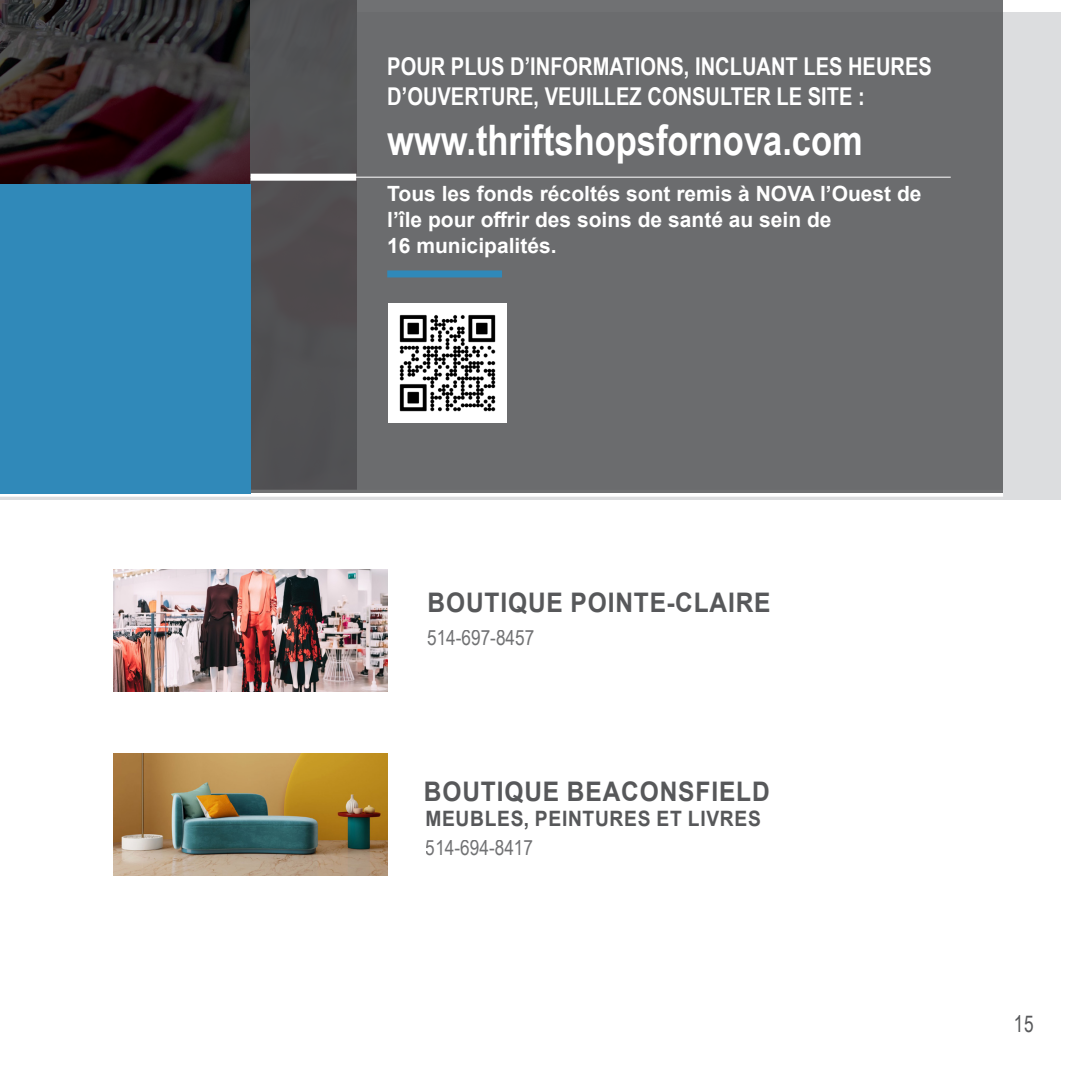
<style>
.page{position:relative;width:1072px;height:1072px;background:#fff}
.page>*{position:absolute;margin:0;border:0;box-sizing:border-box;transform-origin:0 0}
.Shot_title_descripti{font:700 42px "Arial Narrow";color:#fff}
.SUBLINE{font:700 26.95px "Arial";letter-spacing:.035em;color:#57585a;scale:.91 1}
.Simply_Headline{font:700 24.5px/29.4px "Arial Narrow";color:#fff}
.CC{font:23.1px "Arial Narrow";color:#57585a;scale:.91 1}
.SUBLINE-2{font:700 21.18px "Arial";letter-spacing:.035em;color:#57585a;scale:.91 1}
.Simply_Headline-2{font:700 21px/26.2px "Arial";color:#fff}
.t1{font:21px "Arial Narrow";color:#57585a}
</style>
<div class="page">
<div style="left:0;top:12px;width:1060px;height:488px;background:#dcdddf"></div>
<img style="left:113px;top:754px;width:274px;height:122px">
<img style="left:113px;top:569px;width:274px;height:122px">
<img style="left:0;top:0;width:251px;height:185px">
<div style="left:0;top:489px;width:1003px;height:7px;background:#fff"></div>
<svg style="left:251px;top:0;width:752px;height:493px;fill:#6b6c6e"></svg>
<hr style="left:251px;top:177px;width:699px;height:1px;background:#fff">
<div style="left:251px;top:174px;width:105px;height:7px;background:#fff"></div>
<div style="left:387px;top:270px;width:115px;height:7px;background:#3089b9"></div>
<div style="left:0;top:185px;width:251px;height:309px;background:#3089b9"></div>
<img style="left:388px;top:303px;width:118px;height:119px">
<p class="Simply_Headline" style="left:387px;top:51px;width:546px">POUR PLUS D’INFORMATIONS, INCLUANT LES HEURES<br>D’OUVERTURE, VEUILLEZ CONSULTER LE SITE :</p>
<p class="Shot_title_descripti" style="left:387px;top:109px;width:477px">www.thriftshopsfornova.com</p>
<p class="Simply_Headline-2" style="left:387px;top:180px;width:536px">Tous les fonds récoltés sont remis à NOVA l’Ouest de l’île pour offrir des soins de santé au sein de</p>
<p class="Simply_Headline-2" style="left:387px;top:233px;width:171px">16 municipalités.</p>
<p class="SUBLINE" style="left:427px;top:583px;width:378px">BOUTIQUE POINTE-CLAIRE</p>
<p class="t1" style="left:427px;top:622px;width:109px">514-697-8457</p>
<p class="SUBLINE" style="left:424px;top:772px;width:381px">BOUTIQUE BEACONSFIELD</p>
<p class="SUBLINE-2" style="left:425px;top:804px;width:370px">MEUBLES, PEINTURES ET LIVRES</p>
<p class="t1" style="left:426px;top:832px;width:109px">514-694-8417</p>
<p class="CC" style="left:1013px;top:1007px;width:24px">15</p>
</div>
